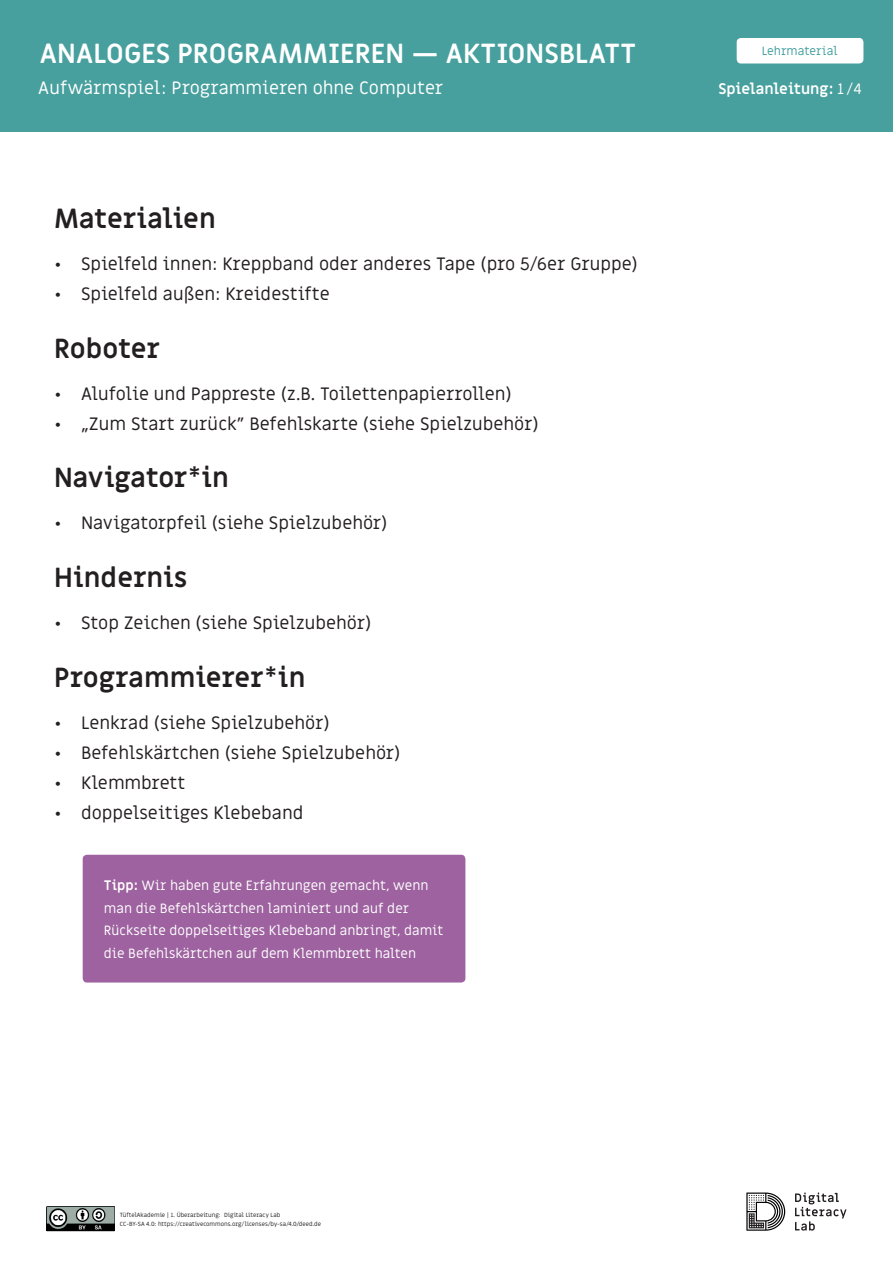
<style>
.page{position:relative;width:893px;height:1263px;background:#fff}
.page>*{position:absolute;margin:0;border:0;box-sizing:border-box;transform-origin:0 0}
.t1{font:700 27px "Miriam Libre";letter-spacing:-.005em;color:#231f20}
.t2{font:700 27px "Miriam Libre";color:#fff}
.t3{font:18px "Miriam Libre";color:#231f20}
.t4{font:18px "Miriam Libre";color:#fff}
.t5{font:700 15px "Miriam Libre";color:#fff}
.t6{font:13.5px/22.5px "Miriam Libre";color:#fff}
.t7{font:12px "Miriam Libre";color:#439e9e}
.t8{font:6px/9px "Miriam Libre";color:#231f20}
.s1{font-weight:400}
.s2{font-weight:700}
</style>
<div class="page">
<div style="left:0;top:0;width:893px;height:131px;background:#47a09e"></div>
<div style="left:737px;top:38px;width:126px;height:25px;background:#fff;border-radius:4px"></div>
<svg style="left:746px;top:1192px;width:39px;height:39px"></svg>
<svg style="left:795px;top:1192px;width:51px;height:38px"></svg>
<img style="left:47px;top:1206px;width:68px;height:25px">
<img style="left:47px;top:1207px;width:68px;height:23px">
<div style="left:83px;top:855px;width:382px;height:127px;background:#9d629f;border-radius:4px"></div>
<h1 class="t2" style="left:40px;top:37px;width:598px">ANALOGES PROGRAMMIEREN — AKTIONSBLATT</h1>
<p class="t7" style="left:762px;top:44px;width:77px">Lehrmaterial</p>
<p class="t4" style="left:38px;top:77px;width:406px">Aufwärmspiel: Programmieren ohne Computer</p>
<p class="t5" style="left:718px;top:80px;width:145px">Spielanleitung: <span class="s1">1 /4</span></p>
<h1 class="t1" style="left:54px;top:202px;width:163px">Materialien</h1>
<p class="t3" style="left:54px;top:253px;width:585px">• Spielfeld innen: Kreppband oder anderes Tape (pro 5/6er Gruppe)</p>
<p class="t3" style="left:54px;top:283px;width:277px">• Spielfeld außen: Kreidestifte</p>
<h1 class="t1" style="left:54px;top:332px;width:107px">Roboter</h1>
<p class="t3" style="left:54px;top:383px;width:459px">• Alufolie und Pappreste (z.B. Toilettenpapierrollen)</p>
<p class="t3" style="left:54px;top:413px;width:486px">• „Zum Start zurück” Befehlskarte (siehe Spielzubehör)</p>
<h1 class="t1" style="left:54px;top:461px;width:176px">Navigator*in</h1>
<p class="t3" style="left:54px;top:512px;width:335px">• Navigatorpfeil (siehe Spielzubehör)</p>
<h1 class="t1" style="left:54px;top:561px;width:135px">Hindernis</h1>
<p class="t3" style="left:54px;top:612px;width:319px">• Stop Zeichen (siehe Spielzubehör)</p>
<h1 class="t1" style="left:54px;top:660px;width:253px">Programmierer*in</h1>
<p class="t3" style="left:54px;top:711px;width:277px">• Lenkrad (siehe Spielzubehör)</p>
<p class="t3" style="left:54px;top:741px;width:348px">• Befehlskärtchen (siehe Spielzubehör)</p>
<p class="t3" style="left:54px;top:771px;width:133px">• Klemmbrett</p>
<p class="t3" style="left:54px;top:801px;width:251px">• doppelseitiges Klebeband</p>
<p class="t6" style="left:104px;top:875px;width:341px"><span class="s2">Tipp:</span> Wir haben gute Erfahrungen gemacht, wenn man die Befehlskärtchen laminiert und auf der Rückseite doppelseitiges Klebeband anbringt, damit die Befehlskärtchen auf dem Klemmbrett halten</p>
<p class="t8" style="left:120px;top:1210px;width:203px">TüftelAkademie | 1. Überarbeitung: Digital Literacy Lab<br>CC-BY-SA 4.0: https://creativecommons.org/licenses/by-sa/4.0/deed.de</p>
</div>
